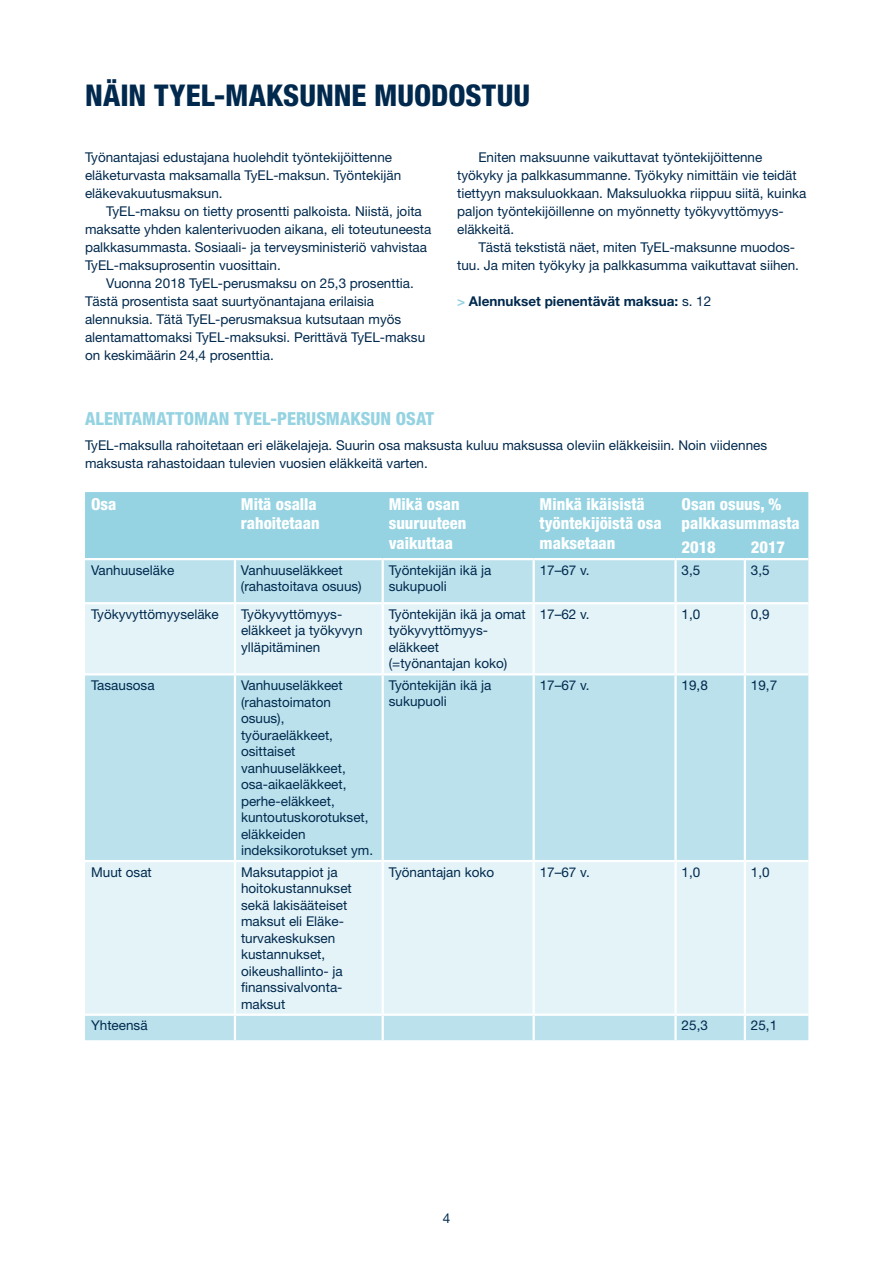
<style>
.page{position:relative;width:893px;height:1263px;background:#fff}
.page>*{position:absolute;margin:0;border:0;box-sizing:border-box;transform-origin:0 0}
.t1{font:800 condensed 30px "Helvetica Neue LT Std";color:#00294d}
.t2{font:800 condensed 18px "Helvetica Neue LT Std";letter-spacing:.005em;color:#95d3e2}
.t3{font:800 condensed 16.5px/19.5px "Helvetica Neue LT Std";color:#fff}
.t4{font:13.5px/16.5px "Helvetica Neue LT Std";color:#00294d}
.t5{font:700 13.5px "Helvetica Neue LT Std";color:#00294d}
.s1{color:#95d3e2}
.s2{font-weight:400}
</style>
<div class="page">
<div style="left:85px;top:492px;width:723px;height:66px;background:#95d3e2"></div>
<div style="left:85px;top:560px;width:723px;height:480px;background:#bae1ec"></div>
<svg style="left:85px;top:604px;width:723px;height:409px;background:#d0eaf2"></svg>
<hr style="left:234px;top:560px;width:2px;height:42px;background:#fff">
<hr style="left:382px;top:560px;width:2px;height:42px;background:#fff">
<hr style="left:532px;top:560px;width:3px;height:42px;background:#fff">
<hr style="left:674px;top:560px;width:3px;height:42px;background:#fff">
<hr style="left:744px;top:560px;width:2px;height:42px;background:#fff">
<hr style="left:85px;top:602px;width:150px;height:2px;background:#fff">
<hr style="left:235px;top:602px;width:148px;height:2px;background:#fff">
<hr style="left:234px;top:604px;width:2px;height:69px;background:#fff">
<hr style="left:383px;top:602px;width:151px;height:2px;background:#fff">
<hr style="left:382px;top:604px;width:2px;height:69px;background:#fff">
<hr style="left:534px;top:602px;width:142px;height:2px;background:#fff">
<hr style="left:532px;top:604px;width:3px;height:69px;background:#fff">
<hr style="left:676px;top:602px;width:69px;height:2px;background:#fff">
<hr style="left:674px;top:604px;width:3px;height:69px;background:#fff">
<hr style="left:745px;top:602px;width:63px;height:2px;background:#fff">
<hr style="left:744px;top:604px;width:2px;height:69px;background:#fff">
<hr style="left:85px;top:673px;width:150px;height:2px;background:#fff">
<hr style="left:235px;top:673px;width:148px;height:2px;background:#fff">
<hr style="left:234px;top:675px;width:2px;height:185px;background:#fff">
<hr style="left:383px;top:673px;width:151px;height:2px;background:#fff">
<hr style="left:382px;top:675px;width:2px;height:185px;background:#fff">
<hr style="left:534px;top:673px;width:142px;height:2px;background:#fff">
<hr style="left:532px;top:675px;width:3px;height:185px;background:#fff">
<hr style="left:676px;top:673px;width:69px;height:2px;background:#fff">
<hr style="left:674px;top:675px;width:3px;height:185px;background:#fff">
<hr style="left:745px;top:673px;width:63px;height:2px;background:#fff">
<hr style="left:744px;top:675px;width:2px;height:185px;background:#fff">
<hr style="left:85px;top:860px;width:150px;height:2px;background:#fff">
<hr style="left:235px;top:860px;width:148px;height:2px;background:#fff">
<hr style="left:234px;top:862px;width:2px;height:151px;background:#fff">
<hr style="left:383px;top:860px;width:151px;height:2px;background:#fff">
<hr style="left:382px;top:862px;width:2px;height:151px;background:#fff">
<hr style="left:534px;top:860px;width:142px;height:2px;background:#fff">
<hr style="left:532px;top:862px;width:3px;height:151px;background:#fff">
<hr style="left:676px;top:860px;width:69px;height:2px;background:#fff">
<hr style="left:674px;top:862px;width:3px;height:151px;background:#fff">
<hr style="left:745px;top:860px;width:63px;height:2px;background:#fff">
<hr style="left:744px;top:862px;width:2px;height:151px;background:#fff">
<hr style="left:85px;top:1013px;width:150px;height:3px;background:#fff">
<hr style="left:235px;top:1013px;width:148px;height:3px;background:#fff">
<hr style="left:234px;top:1016px;width:2px;height:24px;background:#fff">
<hr style="left:383px;top:1013px;width:151px;height:3px;background:#fff">
<hr style="left:382px;top:1016px;width:2px;height:24px;background:#fff">
<hr style="left:534px;top:1013px;width:142px;height:3px;background:#fff">
<hr style="left:532px;top:1016px;width:3px;height:24px;background:#fff">
<hr style="left:676px;top:1013px;width:69px;height:3px;background:#fff">
<hr style="left:674px;top:1016px;width:3px;height:24px;background:#fff">
<hr style="left:745px;top:1013px;width:63px;height:3px;background:#fff">
<hr style="left:744px;top:1016px;width:2px;height:24px;background:#fff">
<h1 class="t1" style="left:85px;top:77px;width:447px">NÄIN TYEL-MAKSUNNE MUODOSTUU</h1>
<p class="t4" style="left:85px;top:148px;width:318px;line-height:18px">Työnantajasi edustajana huolehdit työntekijöittenne eläketurvasta maksamalla TyEL-maksun. Työntekijän eläkevakuutusmaksun.</p>
<p class="t4" style="left:85px;top:202px;width:348px;line-height:18px;text-indent:21px">TyEL-maksu on tietty prosentti palkoista. Niistä, joita maksatte yhden kalenterivuoden aikana, eli toteutuneesta palkkasummasta. Sosiaali- ja terveysministeriö vahvistaa TyEL-maksuprosentin vuosittain.</p>
<p class="t4" style="left:85px;top:274px;width:342px;line-height:18px;text-indent:21px">Vuonna 2018 TyEL-perusmaksu on 25,3 prosenttia.<br>Tästä prosentista saat suurtyönantajana erilaisia alennuksia. Tätä TyEL-perusmaksua kutsutaan myös alentamattomaksi TyEL-maksuksi. Perittävä TyEL-maksu on keskimäärin 24,4 prosenttia.</p>
<p class="t4" style="left:457px;top:148px;width:351px;line-height:18px;text-indent:21px">Eniten maksuunne vaikuttavat työntekijöittenne työkyky ja palkkasummanne. Työkyky nimittäin vie teidät tiettyyn maksuluokkaan. Maksuluokka riippuu siitä, kuinka paljon työntekijöillenne on myönnetty työkyvyttömyys&shy;eläkkeitä.</p>
<p class="t4" style="left:457px;top:238px;width:343px;line-height:18px;text-align:right">Tästä tekstistä näet, miten TyEL-maksunne muodos&shy;tuu. Ja miten työkyky ja palkkasumma vaikuttavat siihen.</p>
<p class="t5" style="left:457px;top:293px;width:256px"><span class="s1">&gt;</span> Alennukset pienentävät maksua: <span class="s2">s. 12</span></p>
<h2 class="t2" style="left:85px;top:407px;width:351px">ALENTAMATTOMAN TYEL-PERUSMAKSUN OSAT</h2>
<p class="t4" style="left:85px;top:436px;width:684px;line-height:18px">TyEL-maksulla rahoitetaan eri eläkelajeja. Suurin osa maksusta kuluu maksussa oleviin eläkkeisiin. Noin viidennes maksusta rahastoidaan tulevien vuosien eläkkeitä varten.</p>
<p class="t3" style="left:91px;top:494px;width:27px">Osa</p>
<p class="t3" style="left:241px;top:494px;width:80px">Mitä osalla rahoitetaan</p>
<p class="t3" style="left:389px;top:494px;width:79px">Mikä osan suuruuteen vaikuttaa</p>
<p class="t3" style="left:540px;top:494px;width:124px">Minkä ikäisistä työntekijöistä osa maksetaan</p>
<p class="t3" style="left:682px;top:494px;width:120px">Osan osuus, % palkkasummasta</p>
<p class="t3" style="left:682px;top:537px;width:36px">2018</p>
<p class="t3" style="left:751px;top:537px;width:36px">2017</p>
<p class="t4" style="left:91px;top:561px;width:85px">Vanhuuseläke</p>
<p class="t4" style="left:241px;top:561px;width:122px">Vanhuuseläkkeet (rahastoitava osuus)</p>
<p class="t4" style="left:389px;top:561px;width:104px">Työntekijän ikä ja sukupuoli</p>
<p class="t4" style="left:540px;top:561px;width:52px">17–67 v.</p>
<p class="t4" style="left:682px;top:561px;width:20px">3,5</p>
<p class="t4" style="left:751px;top:561px;width:20px">3,5</p>
<p class="t4" style="left:91px;top:606px;width:129px">Työkyvyttömyyseläke</p>
<p class="t4" style="left:241px;top:606px;width:123px">Työkyvyttömyys&shy;eläkkeet ja työkyvyn ylläpitäminen</p>
<p class="t4" style="left:389px;top:606px;width:139px">Työntekijän ikä ja omat työkyvyttömyys&shy;eläkkeet<br>(=työnantajan koko)</p>
<p class="t4" style="left:540px;top:606px;width:52px">17–62 v.</p>
<p class="t4" style="left:682px;top:606px;width:20px">1,0</p>
<p class="t4" style="left:751px;top:606px;width:20px">0,9</p>
<p class="t4" style="left:91px;top:677px;width:65px">Tasausosa</p>
<p class="t4" style="left:241px;top:677px;width:134px">Vanhuuseläkkeet (rahastoimaton osuus), työuraeläkkeet, osittaiset vanhuuseläkkeet, osa-aikaeläkkeet, perhe-eläkkeet, kuntoutuskorotukset, eläkkeiden indeksikorotukset ym.</p>
<p class="t4" style="left:389px;top:677px;width:104px">Työntekijän ikä ja sukupuoli</p>
<p class="t4" style="left:540px;top:677px;width:52px">17–67 v.</p>
<p class="t4" style="left:682px;top:677px;width:28px">19,8</p>
<p class="t4" style="left:751px;top:677px;width:28px">19,7</p>
<p class="t4" style="left:91px;top:863px;width:62px">Muut osat</p>
<p class="t4" style="left:241px;top:863px;width:112px">Maksutappiot ja hoitokustannukset sekä lakisääteiset maksut eli Eläke&shy;turvakeskuksen kustannukset, oikeushallinto- ja finanssivalvonta&shy;maksut</p>
<p class="t4" style="left:389px;top:863px;width:107px">Työnantajan koko</p>
<p class="t4" style="left:540px;top:863px;width:52px">17–67 v.</p>
<p class="t4" style="left:682px;top:863px;width:20px">1,0</p>
<p class="t4" style="left:751px;top:863px;width:20px">1,0</p>
<p class="t4" style="left:91px;top:1017px;width:58px">Yhteensä</p>
<p class="t4" style="left:682px;top:1017px;width:28px">25,3</p>
<p class="t4" style="left:751px;top:1017px;width:28px">25,1</p>
<p class="t4" style="left:443px;top:1209px;width:9px">4</p>
</div>
